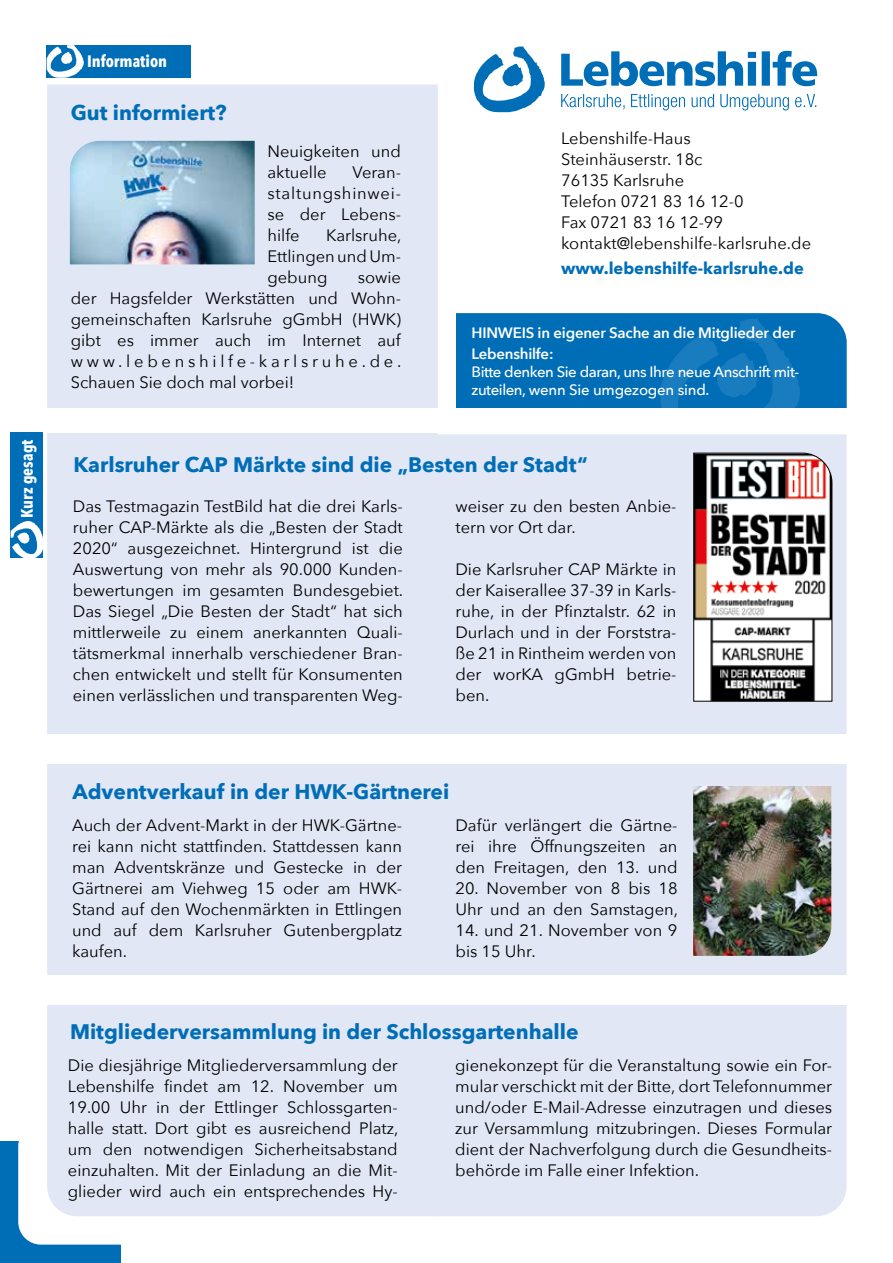
<style>
.page{position:relative;width:893px;height:1263px;background:#fff}
.page>*{position:absolute;margin:0;border:0;box-sizing:border-box;transform-origin:0 0}
.t1{font:700 21px "Avenir Next";color:#006eb7}
.t2{font:16.5px/21px "Avenir Next";color:#000;text-align:justify}
.t3{font:700 16.5px "Avenir Next";color:#006eb7}
.t4{font:700 16.5px "Avenir Next Condensed";color:#fff}
.t5{font:500 15px/18px "Avenir Next";letter-spacing:-.03em;color:#fff}
.t6{font:600 15px/21px "Avenir Next";letter-spacing:-.015em;color:#fff}
</style>
<div class="page">
<div style="left:0;top:1141px;width:120px;height:122px;background:#006eb7"></div>
<div style="left:18px;top:1123px;width:158px;height:121px;background:#fff;border-radius:23px"></div>
<div style="left:47px;top:85px;width:391px;height:1131px;background:#e2e7f6"></div>
<div style="left:431px;top:434px;width:416px;height:782px;background:#e2e7f6"></div>
<img style="left:70px;top:141px;width:185px;height:123px">
<svg style="left:693px;top:453px;width:139px;height:248px"></svg>
<svg style="left:456px;top:313px;width:391px;height:95px;background:#0570b8"></svg>
<svg style="left:561px;top:51px;width:256px;height:35px"></svg>
<svg style="left:561px;top:94px;width:255px;height:16px"></svg>
<svg style="left:474px;top:46px;width:71px;height:66px"></svg>
<div style="left:0;top:409px;width:893px;height:24px;background:#fff"></div>
<div style="left:0;top:735px;width:893px;height:29px;background:#fff"></div>
<div style="left:0;top:975px;width:893px;height:30px;background:#fff"></div>
<img style="left:693px;top:786px;width:138px;height:170px">
<div style="left:47px;top:45px;width:144px;height:33px;background:#006eb7"></div>
<svg style="left:47px;top:45px;width:37px;height:33px"></svg>
<div style="left:11px;top:433px;width:32px;height:125px;background:#006eb7"></div>
<svg style="left:11px;top:521px;width:32px;height:37px"></svg>
<p class="t4" style="left:17px;top:517px;width:80px;rotate:-90deg">Kurz gesagt</p>
<p class="t4" style="left:87px;top:51px;width:81px">Information</p>
<p class="t1" style="left:71px;top:95px;width:157px">Gut informiert?</p>
<p class="t2" style="left:267px;top:140px;width:135px">Neuigkeiten und aktuelle</p>
<p class="t2" style="left:267px;top:161px;width:135px;text-indent:85px">Veran&shy;staltungshinwei&shy;se der Lebens&shy;hilfe</p>
<p class="t2" style="left:267px;top:224px;width:136px;text-indent:59px">Karlsruhe, Ettlingen und Um&shy;gebung</p>
<p class="t2" style="left:71px;top:266px;width:332px;text-indent:287px">sowie der Hagsfelder Werkstätten und Wohn&shy;gemeinschaften Karlsruhe gGmbH (HWK) gibt es immer auch im Internet auf www.lebenshilfe-karlsruhe.de.<br>Schauen Sie doch mal vorbei!</p>
<p class="t2" style="left:561px;top:127px;width:251px;text-align:left">Lebenshilfe-Haus<br>Steinhäuserstr. 18c<br>76135 Karlsruhe<br>Telefon 0721 83 16 12-0<br>Fax 0721 83 16 12-99 kontakt@lebenshilfe-karlsruhe.de</p>
<p class="t3" style="left:561px;top:254px;width:244px">www.lebenshilfe-karlsruhe.de</p>
<p class="t6" style="left:471px;top:322px;width:326px">HINWEIS in eigener Sache an die Mitglieder der<br>Lebenshilfe:</p>
<p class="t5" style="left:471px;top:362px;width:329px">Bitte denken Sie daran, uns Ihre neue Anschrift mit&shy;zuteilen, wenn Sie umgezogen sind.</p>
<p class="t1" style="left:74px;top:447px;width:516px">Karlsruher CAP Märkte sind die „Besten der Stadt“</p>
<p class="t2" style="left:73px;top:495px;width:332px">Das Testmagazin TestBild hat die drei Karls&shy;ruher CAP-Märkte als die „Besten der Stadt 2020“ ausgezeichnet. Hintergrund ist die Auswertung von mehr als 90.000 Kunden&shy;bewertungen im gesamten Bundesgebiet.<br>Das Siegel „Die Besten der Stadt“ hat sich mittlerweile zu einem anerkannten Quali&shy;tätsmerkmal innerhalb verschiedener Bran&shy;chen entwickelt und stellt für Konsumenten einen verlässlichen und transparenten Weg-</p>
<p class="t2" style="left:455px;top:495px;width:223px">weiser zu den besten Anbie&shy;tern vor Ort dar.</p>
<p class="t2" style="left:455px;top:558px;width:223px">Die Karlsruher CAP Märkte in der Kaiserallee 37-39 in Karls&shy;ruhe, in der Pfinztalstr. 62 in Durlach und in der Forststra&shy;ße 21 in Rintheim werden von der worKA gGmbH betrie&shy;ben.</p>
<p class="t1" style="left:72px;top:773px;width:378px">Adventverkauf in der HWK-Gärtnerei</p>
<p class="t2" style="left:72px;top:814px;width:331px">Auch der Advent-Markt in der HWK-Gärtne&shy;rei kann nicht stattfinden. Stattdessen kann man Adventskränze und Gestecke in der Gärtnerei am Viehweg 15 oder am HWK-Stand auf den Wochenmärkten in Ettlingen und auf dem Karlsruher Gutenbergplatz kaufen.</p>
<p class="t2" style="left:455px;top:814px;width:224px">Dafür verlängert die Gärtne&shy;rei ihre Öffnungszeiten an den Freitagen, den 13. und</p>
<p class="t2" style="left:455px;top:877px;width:224px">20. November von 8 bis 18<br>Uhr und an den Samstagen,</p>
<p class="t2" style="left:455px;top:919px;width:224px">14. und 21. November von 9 bis 15 Uhr.</p>
<p class="t1" style="left:70px;top:1014px;width:510px">Mitgliederversammlung in der Schlossgartenhalle</p>
<p class="t2" style="left:68px;top:1054px;width:332px">Die diesjährige Mitgliederversammlung der Lebenshilfe findet am 12. November um 19.00 Uhr in der Ettlinger Schlossgarten&shy;halle statt. Dort gibt es ausreichend Platz, um den notwendigen Sicherheitsabstand einzuhalten. Mit der Einladung an die Mit&shy;glieder wird auch ein entsprechendes Hy-</p>
<p class="t2" style="left:455px;top:1054px;width:379px">gienekonzept für die Veranstaltung sowie ein For&shy;mular verschickt mit der Bitte, dort Telefonnummer und/oder E-Mail-Adresse einzutragen und dieses zur Versammlung mitzubringen. Dieses Formular dient der Nachverfolgung durch die Gesundheits&shy;behörde im Falle einer Infektion.</p>
</div>
